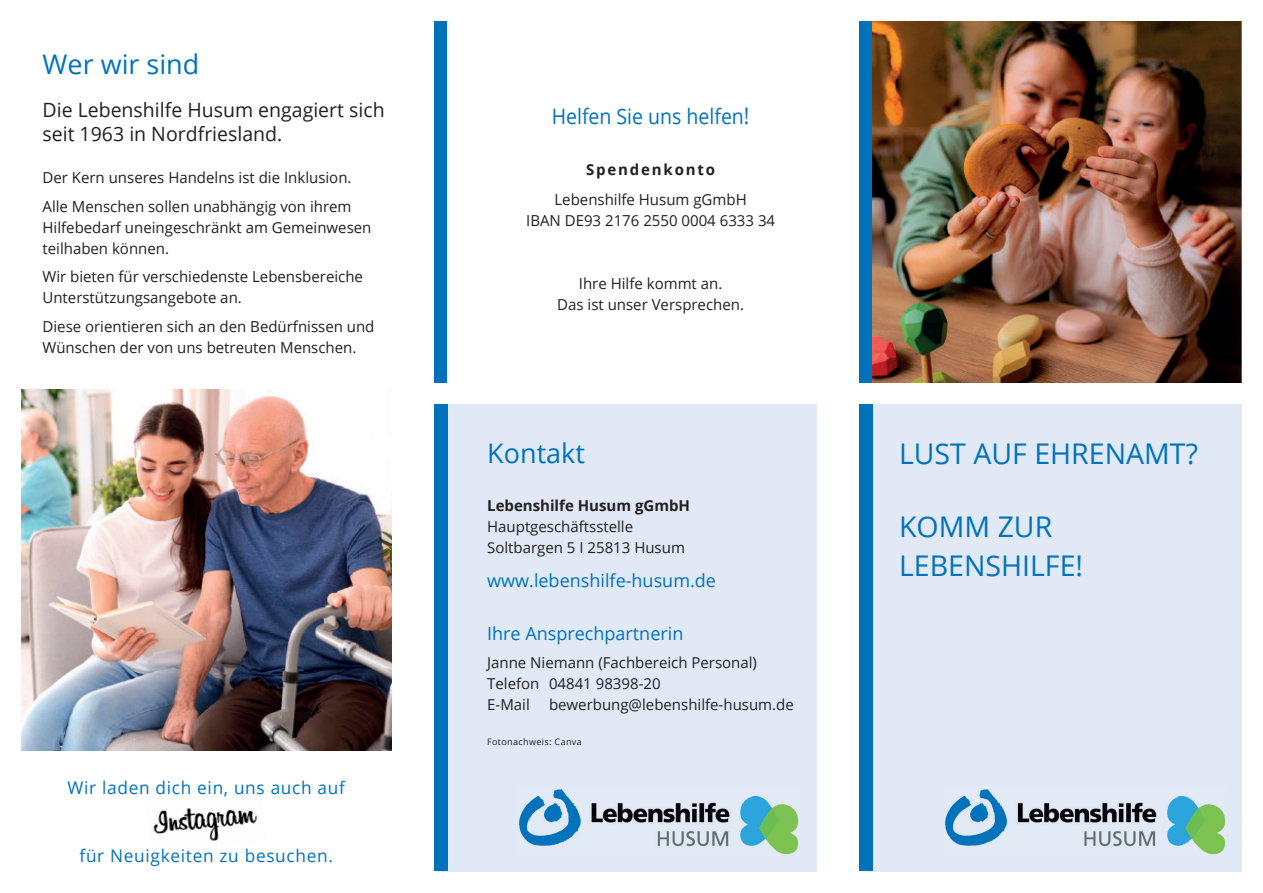
<style>
.page{position:relative;width:1263px;height:893px;background:#fff}
.page>*{position:absolute;margin:0;border:0;box-sizing:border-box;transform-origin:0 0}
.t1{font:28.5px/39px "Open Sans";color:#0072bc}
.t2{font:27px "Open Sans";color:#0072bc}
.t3{font:21.3px "Open Sans";color:#0072bc;scale:.92 1}
.t4{font:19.65px/24px "Open Sans";color:#231f20}
.t5{font:18px "Open Sans";color:#0072bc}
.t6{font:17.4px "Open Sans";letter-spacing:.04em;color:#0072bc}
.t7{font:15.15px/21px "Open Sans";color:#231f20}
.t8{font:700 15.15px "Open Sans";letter-spacing:.12em;color:#231f20}
.t9{font:15px/21px "Open Sans";color:#231f20}
.t10{font:700 15px "Open Sans";color:#231f20}
.t11{font:9px "Open Sans";letter-spacing:.04em;color:#231f20}
.s1{font-size:22.95px}
.s2{font-size:16.35px}
</style>
<div class="page">
<img style="left:153px;top:808px;width:105px;height:34px">
<div style="left:865px;top:404px;width:377px;height:468px;background:#e1e9f6"></div>
<div style="left:859px;top:404px;width:14px;height:467px;background:#0072bc"></div>
<div style="left:441px;top:404px;width:375px;height:468px;background:#e1e9f6"></div>
<div style="left:434px;top:404px;width:14px;height:467px;background:#0072bc"></div>
<img style="left:872px;top:21px;width:370px;height:362px">
<img style="left:945px;top:789px;width:281px;height:66px">
<div style="left:859px;top:21px;width:13px;height:362px;background:#0072bc"></div>
<div style="left:434px;top:21px;width:13px;height:362px;background:#0072bc"></div>
<img style="left:519px;top:789px;width:280px;height:66px">
<img style="left:21px;top:389px;width:370px;height:361px">
<h2 class="t2" style="left:43px;top:46px;width:158px">Wer wir sind</h2>
<p class="t4" style="left:43px;top:98px;width:344px">Die Lebenshilfe Husum engagiert sich seit 1963 in Nordfriesland.</p>
<p class="t7" style="left:43px;top:163px;width:311px;line-height:28.5px">Der Kern unseres Handelns ist die Inklusion.<br>Alle Menschen sollen unabhängig von ihrem</p>
<p class="t7" style="left:43px;top:216px;width:330px">Hilfebedarf uneingeschränkt am Gemeinwesen teilhaben können.</p>
<p class="t7" style="left:43px;top:266px;width:322px">Wir bieten für verschiedenste Lebensbereiche<br>Unterstützungsangebote an.</p>
<p class="t7" style="left:43px;top:315px;width:333px">Diese orientieren sich an den Bedürfnissen und<br>Wünschen der von uns betreuten Menschen.</p>
<p class="t6" style="left:67px;top:776px;width:279px">Wir laden dich ein, uns auch auf</p>
<p class="t6" style="left:79px;top:843px;width:255px">für Neuigkeiten zu besuchen.</p>
<h3 class="t3" style="left:552px;top:102px;width:216px">Helfen Sie uns helfen<span class="s1">!</span></h3>
<p class="t8" style="left:586px;top:159px;width:130px">Spendenkonto</p>
<p class="t7" style="left:526px;top:189px;width:250px;text-align:center">Lebenshilfe Husum gGmbH<br>IBAN DE93 2176 2550 0004 6333 34</p>
<p class="t7" style="left:557px;top:273px;width:188px;text-align:center">Ihre Hilfe kommt an.<br>Das ist unser Versprechen<span class="s2">.</span></p>
<h2 class="t2" style="left:487px;top:434px;width:99px">Kontakt</h2>
<p class="t10" style="left:487px;top:495px;width:204px">Lebenshilfe Husum gGmbH</p>
<p class="t9" style="left:487px;top:515px;width:199px">Hauptgeschäftsstelle<br>Soltbargen 5 I 25813 Husum</p>
<p class="t5" style="left:487px;top:568px;width:230px">www.lebenshilfe-husum.de</p>
<p class="t5" style="left:487px;top:621px;width:198px">Ihre Ansprechpartnerin</p>
<p class="t9" style="left:487px;top:652px;width:271px">Janne Niemann (Fachbereich Personal)<br>Telefon 04841 98398-20<br>E-Mail</p>
<p class="t9" style="left:549px;top:694px;width:246px">bewerbung@lebenshilfe-husum.de</p>
<p class="t11" style="left:487px;top:735px;width:96px">Fotonachweis: Canva</p>
<h1 class="t1" style="left:899px;top:433px;width:300px">LUST AUF EHRENAMT?</h1>
<h1 class="t1" style="left:899px;top:507px;width:186px">KOMM ZUR<br>LEBENSHILFE!</h1>
</div>
